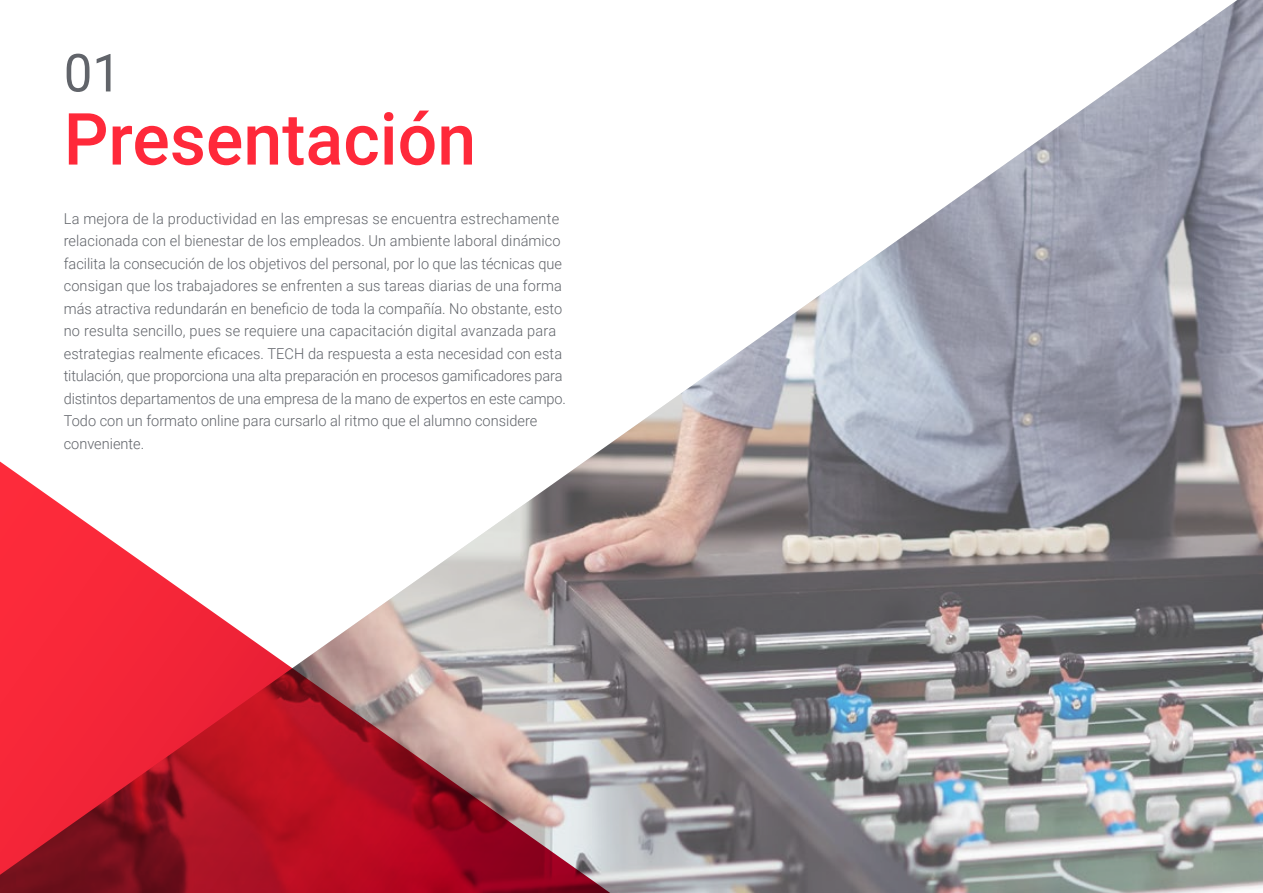
<style>
.page{position:relative;width:1263px;height:893px;background:#fff}
.page>*{position:absolute;margin:0;border:0;box-sizing:border-box;transform-origin:0 0}
.t1{font:500 72px "Roboto";color:#ff293a}
.t2{font:52.5px "Roboto";color:#61646a}
.t3{font:300 15px/22.5px "Roboto";letter-spacing:.005em;color:#61646a}
</style>
<div class="page">
<img style="left:606px;top:0;width:657px;height:893px">
<svg style="left:0;top:446px;width:640px;height:447px"></svg>
<h2 class="t2" style="left:64px;top:36px;width:59px">01</h2>
<h1 class="t1" style="left:64px;top:89px;width:414px">Presentación</h1>
<p class="t3" style="left:64px;top:207px;width:503px">La mejora de la productividad en las empresas se encuentra estrechamente relacionada con el bienestar de los empleados. Un ambiente laboral dinámico facilita la consecución de los objetivos del personal, por lo que las técnicas que consigan que los trabajadores se enfrenten a sus tareas diarias de una forma más atractiva redundarán en beneficio de toda la compañía. No obstante, esto no resulta sencillo, pues se requiere una capacitación digital avanzada para estrategias realmente eficaces. TECH da respuesta a esta necesidad con esta titulación, que proporciona una alta preparación en procesos gamificadores para distintos departamentos de una empresa de la mano de expertos en este campo.<br>Todo con un formato online para cursarlo al ritmo que el alumno considere conveniente.</p>
</div>
